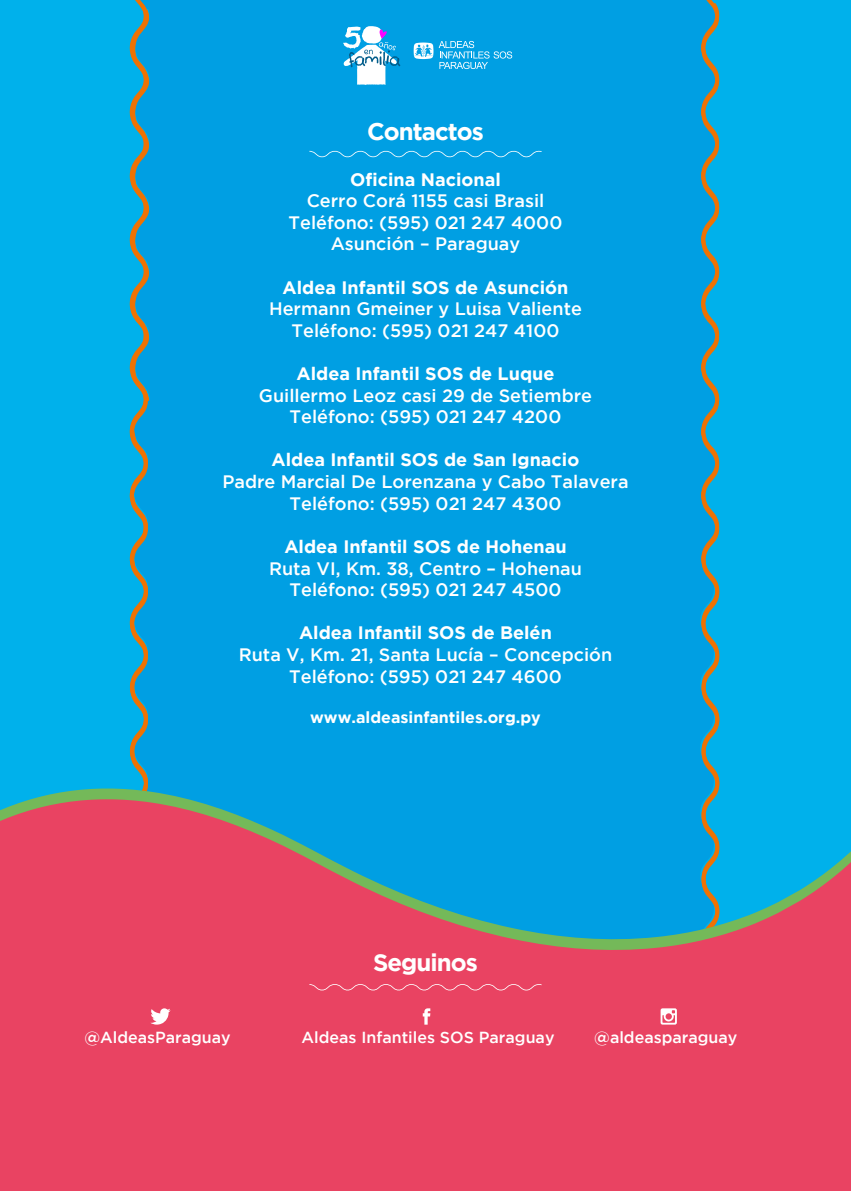
<style>
.page{position:relative;width:851px;height:1191px;background:#fff}
.page>*{position:absolute;margin:0;border:0;box-sizing:border-box;transform-origin:0 0}
.t1{font:700 24px "Gotham";letter-spacing:-.04em;color:#fff}
.t2{font:500 18px/21.6px "Gotham";color:#fff;text-align:center}
.t3{font:700 18px "Gotham";color:#fff}
.t4{font:500 16px "Gotham";color:#fff}
.t5{font:700 16px "Gotham";color:#fff}
</style>
<div class="page">
<div style="left:0;top:0;width:850px;height:92px;background:#00b1eb"></div>
<div style="left:0;top:604px;width:850px;height:179px;background:#00b1eb"></div>
<div style="left:0;top:92px;width:850px;height:512px;background:#00b1eb"></div>
<div style="left:124px;top:0;width:600px;height:783px;background:#009fe3"></div>
<div style="left:0;top:952px;width:850px;height:239px;background:#e94362"></div>
<svg style="left:0;top:783px;width:850px;height:169px;background:#687ca4"></svg>
<svg style="left:422px;top:1008px;width:8px;height:16px"></svg>
<svg style="left:150px;top:1008px;width:21px;height:16px"></svg>
<svg style="left:660px;top:1008px;width:16px;height:16px"></svg>
<svg style="left:309px;top:983px;width:232px;height:8px;background:#eb5873"></svg>
<div style="left:320px;top:12px;width:210px;height:89px;background:#009fe3"></div>
<svg style="left:413px;top:41px;width:99px;height:28px"></svg>
<svg style="left:318px;top:26px;width:82px;height:59px"></svg>
<h1 class="t1" style="left:367px;top:118px;width:118px">Contactos</h1>
<p class="t3" style="left:350px;top:169px;width:152px">Oficina Nacional</p>
<p class="t2" style="left:288px;top:190px;width:275px">Cerro Corá 1155 casi Brasil<br>Teléfono: (595) 021 247 4000<br>Asunción – Paraguay</p>
<p class="t3" style="left:282px;top:277px;width:287px">Aldea Infantil SOS de Asunción</p>
<p class="t2" style="left:269px;top:298px;width:314px">Hermann Gmeiner y Luisa Valiente<br>Teléfono: (595) 021 247 4100</p>
<p class="t3" style="left:296px;top:363px;width:259px">Aldea Infantil SOS de Luque</p>
<p class="t2" style="left:259px;top:384px;width:334px">Guillermo Leoz casi 29 de Setiembre<br>Teléfono: (595) 021 247 4200</p>
<p class="t3" style="left:271px;top:450px;width:309px">Aldea Infantil SOS de San Ignacio</p>
<p class="t2" style="left:222px;top:470px;width:407px">Padre Marcial De Lorenzana y Cabo Talavera<br>Teléfono: (595) 021 247 4300</p>
<p class="t3" style="left:284px;top:536px;width:283px">Aldea Infantil SOS de Hohenau</p>
<p class="t2" style="left:269px;top:557px;width:314px">Ruta VI, Km. 38, Centro – Hohenau<br>Teléfono: (595) 021 247 4500</p>
<p class="t3" style="left:299px;top:622px;width:254px">Aldea Infantil SOS de Belén</p>
<p class="t2" style="left:239px;top:643px;width:375px">Ruta V, Km. 21, Santa Lucía – Concepción<br>Teléfono: (595) 021 247 4600</p>
<p class="t5" style="left:310px;top:708px;width:232px">www.aldeasinfantiles.org.py</p>
<h1 class="t1" style="left:373px;top:949px;width:106px">Seguinos</h1>
<p class="t4" style="left:84px;top:1028px;width:148px">@AldeasParaguay</p>
<p class="t4" style="left:301px;top:1028px;width:254px">Aldeas Infantiles SOS Paraguay</p>
<p class="t4" style="left:594px;top:1028px;width:145px">@aldeasparaguay</p>
</div>
